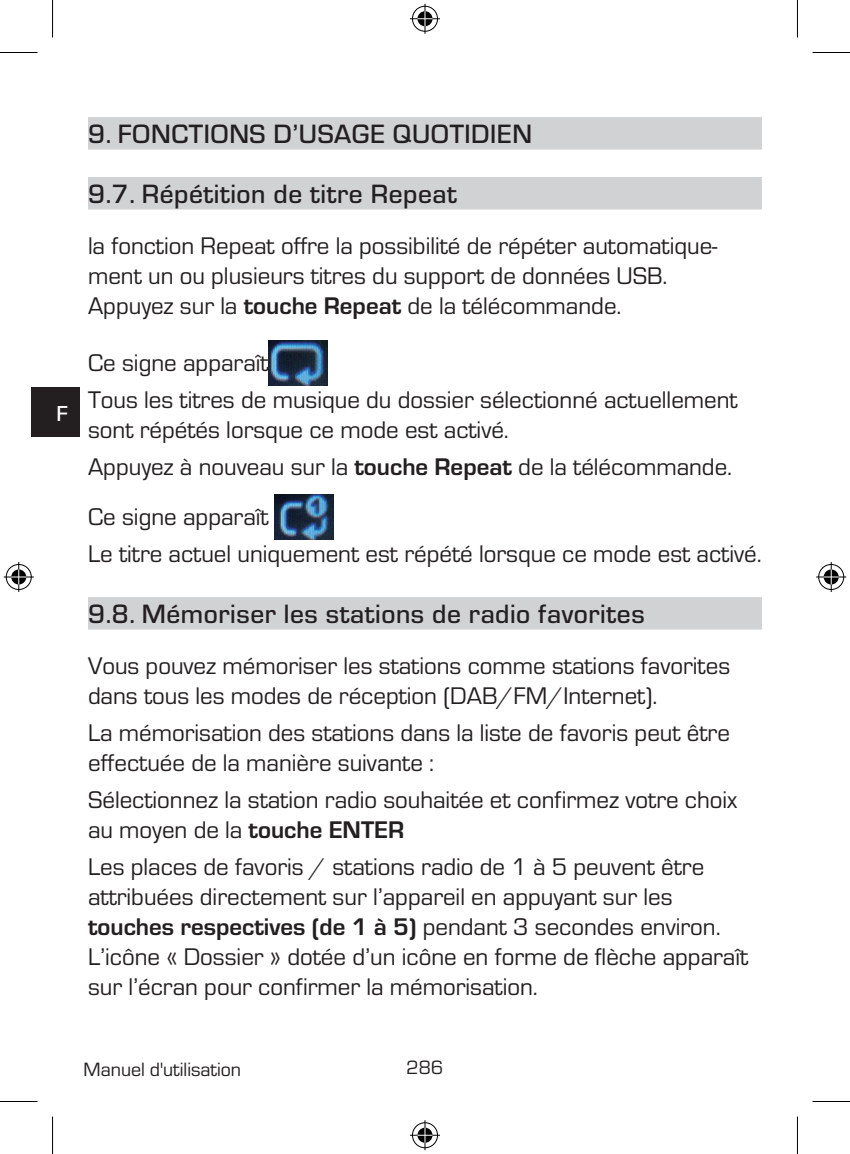
<style>
.page{position:relative;width:850px;height:1154px;background:#fff}
.page>*{position:absolute;margin:0;border:0;box-sizing:border-box;transform-origin:0 0}
.t1{font:500 27.5px "Eurostile OT";letter-spacing:.02em;color:#231f20}
.t2{font:25px/30px "Eurostile OT";color:#231f20}
.t3{font:500 22.5px "Eurostile OT";color:#fff}
.t4{font:20px "Eurostile OT";color:#231f20}
.s1{font-weight:700}
</style>
<div class="page">
<div style="left:31px;top:387px;width:49px;height:50px;background:#231f20"></div>
<div style="left:88px;top:177px;width:673px;height:32px;background:#d1d2d4"></div>
<div style="left:88px;top:597px;width:673px;height:32px;background:#d1d2d4"></div>
<img style="left:268px;top:341px;width:59px;height:45px">
<img style="left:275px;top:495px;width:58px;height:45px">
<div style="left:88px;top:117px;width:673px;height:32px;background:#d1d2d4"></div>
<hr style="left:0;top:52px;width:38px;height:1px;background:#000">
<hr style="left:812px;top:52px;width:37px;height:1px;background:#000">
<hr style="left:0;top:1101px;width:38px;height:1px;background:#000">
<hr style="left:812px;top:1101px;width:37px;height:1px;background:#000">
<hr style="left:52px;top:0;width:1px;height:38px;background:#000">
<hr style="left:52px;top:1116px;width:1px;height:38px;background:#000">
<hr style="left:796px;top:0;width:1px;height:38px;background:#000">
<hr style="left:796px;top:1116px;width:1px;height:38px;background:#000">
<div style="left:410px;top:5px;width:29px;height:28px;border:3px solid #fff;border-radius:50%"></div>
<hr style="left:410px;top:17px;width:30px;height:3px;background:#fff">
<hr style="left:423px;top:4px;width:3px;height:30px;background:#fff">
<div style="left:415px;top:10px;width:19px;height:18px;border:3px solid #fff;border-radius:50%"></div>
<div style="left:412px;top:6px;width:25px;height:26px;border:1px solid #000;border-radius:50%"></div>
<hr style="left:410px;top:18px;width:30px;height:1px;background:#000">
<hr style="left:424px;top:4px;width:1px;height:30px;background:#000">
<svg style="left:417px;top:11px;width:15px;height:15px"></svg>
<div style="left:410px;top:1121px;width:29px;height:28px;border:3px solid #fff;border-radius:50%"></div>
<hr style="left:410px;top:1134px;width:30px;height:3px;background:#fff">
<hr style="left:423px;top:1120px;width:3px;height:30px;background:#fff">
<div style="left:415px;top:1126px;width:19px;height:18px;border:3px solid #fff;border-radius:50%"></div>
<div style="left:412px;top:1122px;width:25px;height:26px;border:1px solid #000;border-radius:50%"></div>
<hr style="left:410px;top:1135px;width:30px;height:1px;background:#000">
<hr style="left:424px;top:1120px;width:1px;height:30px;background:#000">
<svg style="left:417px;top:1128px;width:15px;height:15px"></svg>
<div style="left:5px;top:563px;width:28px;height:28px;border:3px solid #fff;border-radius:50%"></div>
<hr style="left:4px;top:575px;width:30px;height:3px;background:#fff">
<hr style="left:17px;top:562px;width:3px;height:30px;background:#fff">
<div style="left:10px;top:568px;width:18px;height:18px;border:3px solid #fff;border-radius:50%"></div>
<div style="left:6px;top:564px;width:26px;height:26px;border:1px solid #000;border-radius:50%"></div>
<hr style="left:4px;top:576px;width:30px;height:1px;background:#000">
<hr style="left:18px;top:562px;width:1px;height:30px;background:#000">
<svg style="left:11px;top:569px;width:15px;height:15px"></svg>
<div style="left:816px;top:563px;width:28px;height:28px;border:3px solid #fff;border-radius:50%"></div>
<hr style="left:815px;top:575px;width:30px;height:3px;background:#fff">
<hr style="left:829px;top:562px;width:3px;height:30px;background:#fff">
<div style="left:821px;top:568px;width:18px;height:18px;border:3px solid #fff;border-radius:50%"></div>
<div style="left:818px;top:564px;width:25px;height:26px;border:1px solid #000;border-radius:50%"></div>
<hr style="left:815px;top:576px;width:30px;height:1px;background:#000">
<hr style="left:830px;top:562px;width:1px;height:30px;background:#000">
<svg style="left:823px;top:569px;width:15px;height:15px"></svg>
<p class="t3" style="left:57px;top:401px;width:13px">F</p>
<p class="t1" style="left:88px;top:118px;width:445px">9. FONCTIONS D’USAGE QUOTIDIEN</p>
<p class="t1" style="left:88px;top:178px;width:370px">9.7. Répétition de titre Repeat</p>
<p class="t2" style="left:88px;top:231px;width:630px">la fonction Repeat offre la possibilité de répéter automatique&shy;ment un ou plusieurs titres du support de données USB.<br>Appuyez sur la <span class="s1">touche Repeat</span> de la télécommande.</p>
<p class="t2" style="left:88px;top:344px;width:651px;line-height:37px">Ce signe apparaît<br>Tous les titres de musique du dossier sélectionné actuellement</p>
<p class="t2" style="left:88px;top:412px;width:645px;line-height:37px">sont répétés lorsque ce mode est activé.<br>Appuyez à nouveau sur la <span class="s1">touche Repeat</span> de la télécommande.</p>
<p class="t2" style="left:88px;top:499px;width:674px;line-height:37px">Ce signe apparaît<br>Le titre actuel uniquement est répété lorsque ce mode est activé.</p>
<p class="t1" style="left:88px;top:598px;width:558px">9.8. Mémoriser les stations de radio favorites</p>
<p class="t2" style="left:88px;top:651px;width:643px">Vous pouvez mémoriser les stations comme stations favorites dans tous les modes de réception (DAB/FM/Internet).</p>
<p class="t2" style="left:88px;top:718px;width:643px">La mémorisation des stations dans la liste de favoris peut être effectuée de la manière suivante :</p>
<p class="t2" style="left:88px;top:785px;width:650px">Sélectionnez la station radio souhaitée et confirmez votre choix au moyen de la <span class="s1">touche ENTER</span></p>
<p class="t2" style="left:88px;top:852px;width:661px">Les places de favoris / stations radio de 1 à 5 peuvent être attribuées directement sur l’appareil en appuyant sur les <span class="s1">touches respectives (de 1 à 5)</span> pendant 3 secondes environ.<br>L’icône « Dossier » dotée d’un icône en forme de flèche apparaît sur l’écran pour confirmer la mémorisation.</p>
<p class="t4" style="left:84px;top:1058px;width:159px">Manuel d'utilisation</p>
<p class="t4" style="left:406px;top:1056px;width:38px">286</p>
</div>
